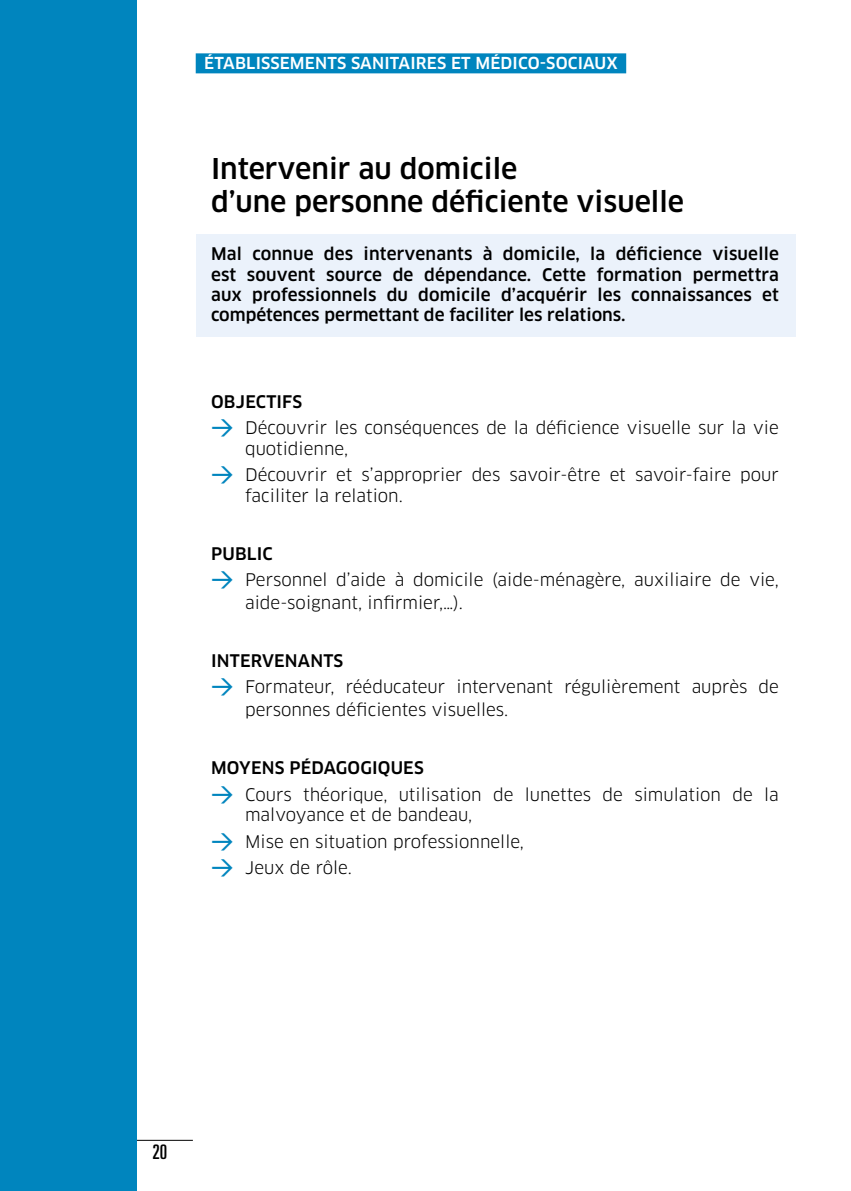
<style>
.page{position:relative;width:851px;height:1191px;background:#fff}
.page>*{position:absolute;margin:0;border:0;box-sizing:border-box;transform-origin:0 0}
.t1{font:500 28px/33.6px "Clan OT";color:#000}
.t2{font:ultra-condensed 20px "Univers LT";color:#000}
.t3{font:17px/20.4px "Clan OT";color:#000}
.t4{font:500 17px/20.4px "Clan OT";color:#000;text-align:justify}
.t5{font:500 16.2px "Clan OT";letter-spacing:.01em;color:#fff}
.s1{font-family:"DIN Pro";font-weight:500;font-size:22px;color:#0085be}
</style>
<div class="page">
<hr style="left:123px;top:1139px;width:70px;height:1px;background:#000">
<div style="left:0;top:0;width:136px;height:1191px;background:#0085be"></div>
<div style="left:196px;top:53px;width:430px;height:20px;background:#0085be"></div>
<div style="left:196px;top:234px;width:599px;height:103px;background:#ebf2fb"></div>
<p class="t5" style="left:204px;top:54px;width:415px">ÉTABLISSEMENTS SANITAIRES ET MÉDICO-SOCIAUX</p>
<h1 class="t1" style="left:211px;top:152px;width:474px">Intervenir au domicile<br>d’une personne déficiente visuelle</h1>
<p class="t4" style="left:211px;top:244px;width:569px">Mal connue des intervenants à domicile, la déficience visuelle est souvent source de dépendance. Cette formation permettra aux professionnels du domicile d’acquérir les connaissances et compétences permettant de faciliter les relations.</p>
<p class="t4" style="left:211px;top:391px;width:93px">OBJECTIFS</p>
<p class="t3" style="left:245px;top:418px;width:535px;text-indent:-34px"><span class="s1">→</span> Découvrir les conséquences de la déficience visuelle sur la vie quotidienne,</p>
<p class="t3" style="left:245px;top:464px;width:535px;text-indent:-34px"><span class="s1">→</span> Découvrir et s’approprier des savoir-être et savoir-faire pour faciliter la relation.</p>
<p class="t4" style="left:211px;top:543px;width:63px">PUBLIC</p>
<p class="t3" style="left:245px;top:568px;width:535px;line-height:22.8px;text-indent:-34px"><span class="s1">→</span> Personnel d’aide à domicile (aide-ménagère, auxiliaire de vie, aide-soignant, infirmier,…).</p>
<p class="t4" style="left:211px;top:651px;width:134px">INTERVENANTS</p>
<p class="t3" style="left:245px;top:676px;width:535px;line-height:22.8px;text-indent:-34px"><span class="s1">→</span> Formateur, rééducateur intervenant régulièrement auprès de personnes déficientes visuelles.</p>
<p class="t4" style="left:211px;top:758px;width:214px">MOYENS PÉDAGOGIQUES</p>
<p class="t3" style="left:245px;top:784px;width:535px;text-indent:-34px"><span class="s1">→</span> Cours théorique, utilisation de lunettes de simulation de la malvoyance et de bandeau,</p>
<p class="t3" style="left:211px;top:831px;width:314px"><span class="s1">→</span> Mise en situation professionnelle,</p>
<p class="t3" style="left:211px;top:857px;width:142px"><span class="s1">→</span> Jeux de rôle.</p>
<p class="t2" style="left:152px;top:1140px;width:16px">20</p>
</div>
